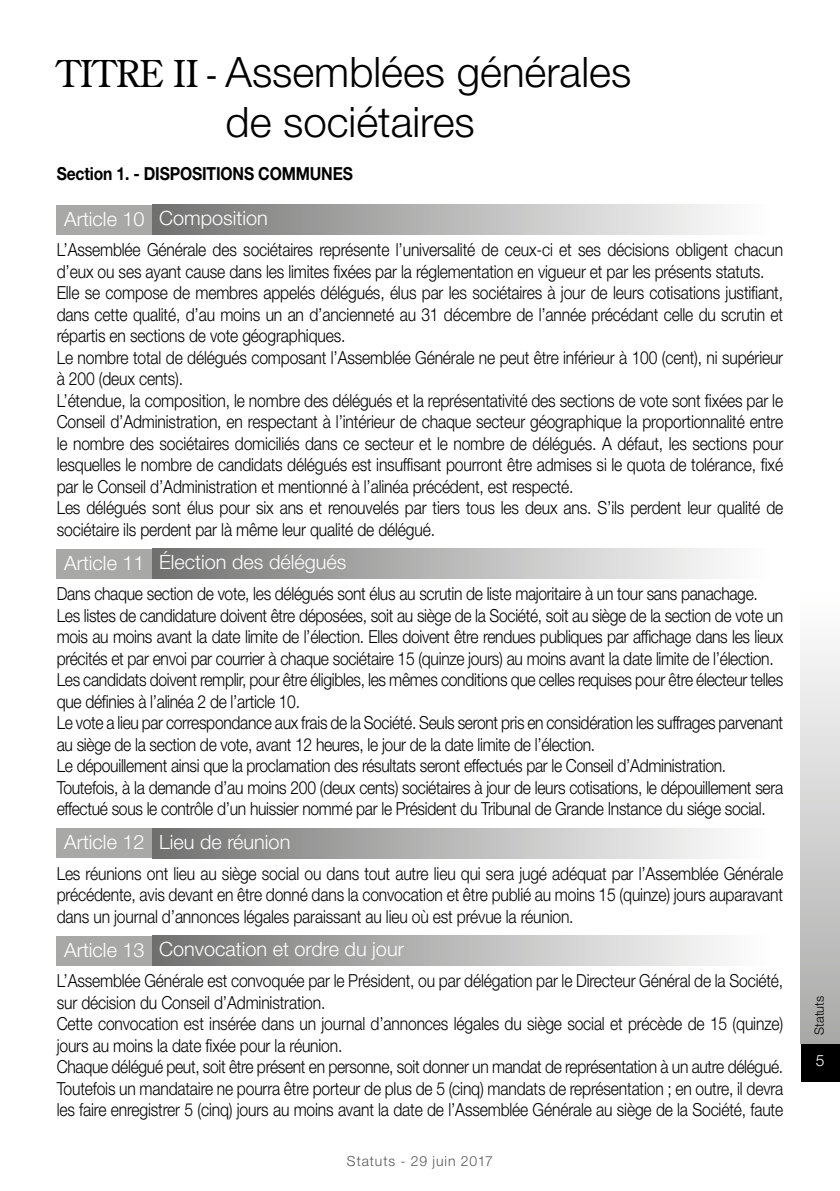
<style>
.page{position:relative;width:840px;height:1191px;background:#fff}
.page>*{position:absolute;margin:0;border:0;box-sizing:border-box;transform-origin:0 0}
.t1{font:300 42px/50.4px "Helvetica Neue LT Std";color:#000;text-align:center}
.t2{font:300 19.8px "Helvetica Neue LT Std";color:#fff}
.t3{font:300 18px/21.4px "Helvetica Neue LT Std";letter-spacing:-.01em;color:#000;scale:.87 1}
.t4{font:700 18px "Helvetica Neue LT Std";letter-spacing:-.01em;color:#000;scale:.87 1}
.t5{font:300 15.6px "Helvetica Neue LT Std";color:#fff}
.t6{font:300 14px "Helvetica Neue LT Std";letter-spacing:.06em;color:#575756}
.t7{font:300 12.8px "Helvetica Neue LT Std";color:#000}
.s1{font-family:"Century Old Style Std";font-weight:400;font-size:37px}
</style>
<div class="page">
<div style="left:800px;top:1043px;width:39px;height:38px;background:#000"></div>
<div style="left:800px;top:590px;width:39px;height:453px;background:linear-gradient(to bottom,#fff,#a9a9a9)"></div>
<div style="left:57px;top:204px;width:95px;height:30px;background:#a8a8a7"></div>
<div style="left:152px;top:204px;width:617px;height:30px;background:linear-gradient(to right,#737372,#fff)"></div>
<div style="left:57px;top:548px;width:95px;height:30px;background:#a8a8a7"></div>
<div style="left:152px;top:548px;width:617px;height:30px;background:linear-gradient(to right,#737372,#fff)"></div>
<div style="left:57px;top:828px;width:95px;height:30px;background:#a8a8a7"></div>
<div style="left:152px;top:828px;width:617px;height:30px;background:linear-gradient(to right,#737372,#fff)"></div>
<div style="left:57px;top:935px;width:95px;height:30px;background:#a8a8a7"></div>
<div style="left:152px;top:935px;width:617px;height:30px;background:linear-gradient(to right,#737372,#fff)"></div>
<h1 class="t1" style="left:57px;top:46px;width:575px"><span class="s1">TITRE II -</span> Assemblées générales de sociétaires</h1>
<p class="t4" style="left:57px;top:163px;width:342px">Section 1. - DISPOSITIONS COMMUNES</p>
<p class="t2" style="left:64px;top:206px;width:205px">Article 10 Composition</p>
<p class="t3" style="left:57px;top:238px;width:836px">L’Assemblée Générale des sociétaires représente l’universalité de ceux-ci et ses décisions obligent chacun d’eux ou ses ayant cause dans les limites fixées par la réglementation en vigueur et par les présents statuts.<br>Elle se compose de membres appelés délégués, élus par les sociétaires à jour de leurs cotisations justifiant, dans cette qualité, d’au moins un an d’ancienneté au 31 décembre de l’année précédant celle du scrutin et répartis en sections de vote géographiques.<br>Le nombre total de délégués composant l’Assemblée Générale ne peut être inférieur à 100 (cent), ni supérieur à 200 (deux cents).<br>L’étendue, la composition, le nombre des délégués et la représentativité des sections de vote sont fixées par le Conseil d’Administration, en respectant à l’intérieur de chaque secteur géographique la proportionnalité entre le nombre des sociétaires domiciliés dans ce secteur et le nombre de délégués. A défaut, les sections pour lesquelles le nombre de candidats délégués est insuffisant pourront être admises si le quota de tolérance, fixé par le Conseil d’Administration et mentionné à l’alinéa précédent, est respecté.<br>Les délégués sont élus pour six ans et renouvelés par tiers tous les deux ans. S’ils perdent leur qualité de sociétaire ils perdent par là même leur qualité de délégué.</p>
<p class="t2" style="left:64px;top:550px;width:283px">Article 11 Élection des délégués</p>
<p class="t3" style="left:57px;top:582px;width:836px">Dans chaque section de vote, les délégués sont élus au scrutin de liste majoritaire à un tour sans panachage.<br>Les listes de candidature doivent être déposées, soit au siège de la Société, soit au siège de la section de vote un mois au moins avant la date limite de l’élection. Elles doivent être rendues publiques par affichage dans les lieux précités et par envoi par courrier à chaque sociétaire 15 (quinze jours) au moins avant la date limite de l’élection.<br>Les candidats doivent remplir, pour être éligibles, les mêmes conditions que celles requises pour être électeur telles que définies à l’alinéa 2 de l’article 10.<br>Le vote a lieu par correspondance aux frais de la Société. Seuls seront pris en considération les suffrages parvenant au siège de la section de vote, avant 12 heures, le jour de la date limite de l’élection.<br>Le dépouillement ainsi que la proclamation des résultats seront effectués par le Conseil d’Administration.<br>Toutefois, à la demande d’au moins 200 (deux cents) sociétaires à jour de leurs cotisations, le dépouillement sera effectué sous le contrôle d’un huissier nommé par le Président du Tribunal de Grande Instance du siége social.</p>
<p class="t2" style="left:64px;top:829px;width:227px">Article 12 Lieu de réunion</p>
<p class="t3" style="left:57px;top:862px;width:836px;text-align:justify">Les réunions ont lieu au siège social ou dans tout autre lieu qui sera jugé adéquat par l’Assemblée Générale précédente, avis devant en être donné dans la convocation et être publié au moins 15 (quinze) jours auparavant dans un journal d’annonces légales paraissant au lieu où est prévue la réunion.</p>
<p class="t2" style="left:64px;top:937px;width:341px">Article 13 Convocation et ordre du jour</p>
<p class="t3" style="left:57px;top:969px;width:836px">L’Assemblée Générale est convoquée par le Président, ou par délégation par le Directeur Général de la Société, sur décision du Conseil d’Administration.<br>Cette convocation est insérée dans un journal d’annonces légales du siège social et précède de 15 (quinze) jours au moins la date fixée pour la réunion.<br>Chaque délégué peut, soit être présent en personne, soit donner un mandat de représentation à un autre délégué.<br>Toutefois un mandataire ne pourra être porteur de plus de 5 (cinq) mandats de représentation ; en outre, il devra les faire enregistrer 5 (cinq) jours au moins avant la date de l’Assemblée Générale au siège de la Société, faute</p>
<p class="t6" style="left:347px;top:1152px;width:148px">Statuts - 29 juin 2017</p>
<p class="t7" style="left:810px;top:1034px;width:41px;rotate:-90deg">Statuts</p>
<p class="t5" style="left:815px;top:1050px;width:10px">5</p>
</div>
